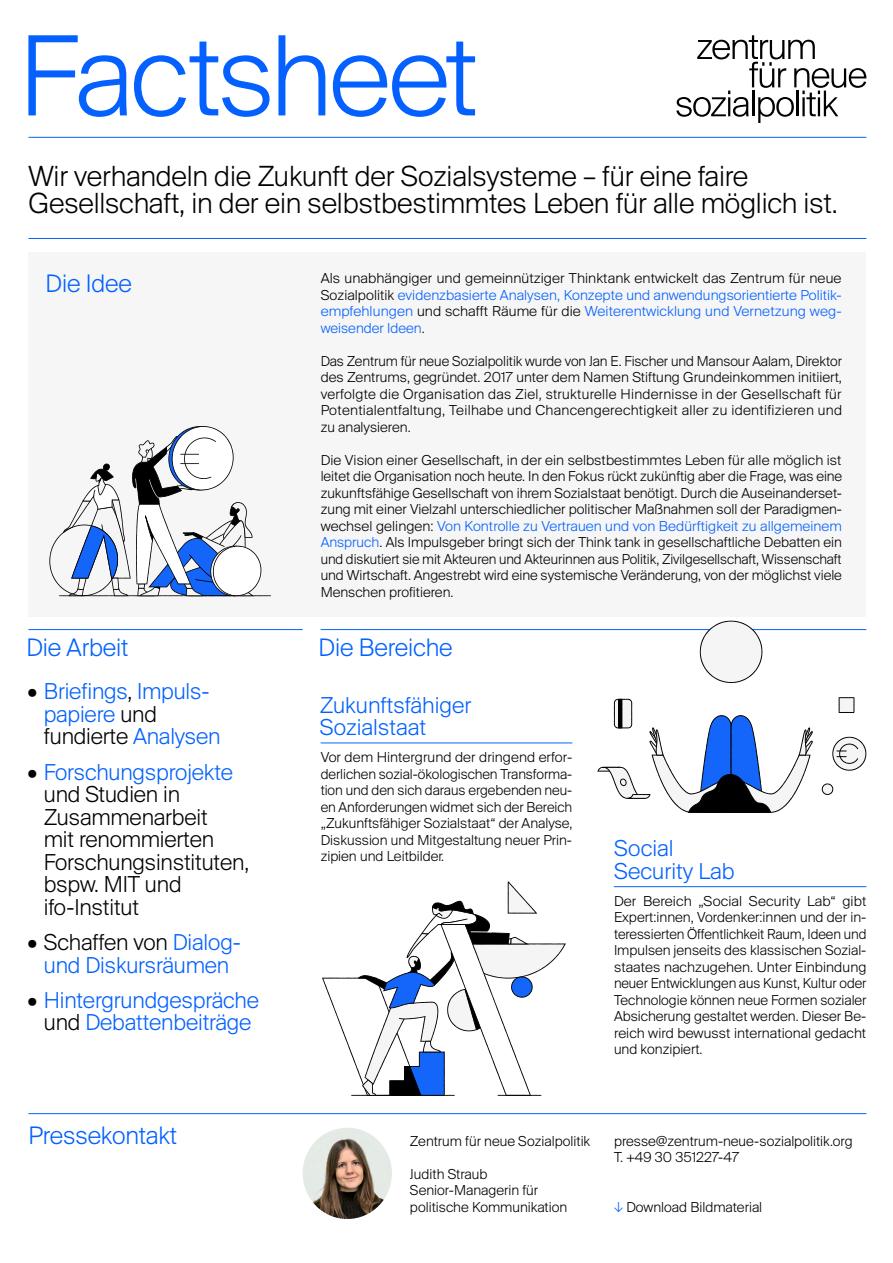
<style>
.page{position:relative;width:893px;height:1263px;background:#fff}
.page>*{position:absolute;margin:0;border:0;box-sizing:border-box;transform-origin:0 0}
.t1{font:300 30.3px/27.3px "Suisse BP Intl";letter-spacing:-.005em;color:#000}
.t2{font:300 26.4px "Suisse BP Intl";letter-spacing:-.005em;color:#0461ff}
.t3{font:300 24px/22.5px "Suisse BP Intl";letter-spacing:-.005em;color:#0461ff}
.t4{font:300 24px/22.5px "Suisse BP Intl";letter-spacing:-.005em;color:#000}
.t5{font:300 15px/16.5px "Suisse BP Intl";color:#000;text-align:justify}
.t6{font:300 15px/16.5px "Suisse BP Intl";letter-spacing:.005em;color:#0461ff;text-align:justify}
.s1{color:#000}
.s2{color:#0461ff}
</style>
<div class="page">
<svg style="left:676px;top:35px;width:190px;height:88px"></svg>
<svg style="left:28px;top:35px;width:447px;height:82px"></svg>
<hr style="left:28px;top:137px;width:838px;height:1px;background:#0461ff">
<hr style="left:28px;top:238px;width:838px;height:1px;background:#0461ff">
<hr style="left:28px;top:1113px;width:838px;height:1px;background:#0461ff">
<div style="left:28px;top:252px;width:838px;height:364px;background:#f6f6f6"></div>
<svg style="left:49px;top:426px;width:222px;height:171px"></svg>
<hr style="left:28px;top:629px;width:275px;height:1px;background:#0461ff">
<hr style="left:321px;top:629px;width:545px;height:1px;background:#0461ff">
<hr style="left:614px;top:886px;width:252px;height:1px;background:#0461ff">
<hr style="left:321px;top:743px;width:251px;height:1px;background:#0461ff">
<svg style="left:322px;top:881px;width:244px;height:215px"></svg>
<svg style="left:700px;top:621px;width:62px;height:62px"></svg>
<svg style="left:838px;top:697px;width:17px;height:16px"></svg>
<svg style="left:822px;top:783px;width:11px;height:12px"></svg>
<svg style="left:597px;top:699px;width:216px;height:114px"></svg>
<svg style="left:832px;top:737px;width:34px;height:34px"></svg>
<img style="left:303px;top:1128px;width:89px;height:91px">
<h1 class="t1" style="left:28px;top:161px;width:811px">Wir verhandeln die Zukunft der Sozialsysteme – für eine faire<br>Gesellschaft, in der ein selbstbestimmtes Leben für alle möglich ist.</h1>
<h2 class="t2" style="left:46px;top:267px;width:88px">Die Idee</h2>
<h2 class="t2" style="left:26px;top:631px;width:104px">Die Arbeit</h2>
<h3 class="t3" style="left:44px;top:680px;width:178px;text-indent:-16px"><span class="s1">•</span> Briefings<span class="s1">,</span> Impuls&shy;papiere <span class="s1">und fundierte</span> Analysen</h3>
<h3 class="t4" style="left:44px;top:760px;width:207px;text-indent:-16px">• <span class="s2">Forschungsprojekte </span>und Studien in<br>Zusammenarbeit<br>mit renommierten<br>Forschungsinstituten, bspw. MIT und ifo-Institut</h3>
<h3 class="t3" style="left:28px;top:930px;width:213px;text-align:center"><span class="s1">• Schaffen von</span> Dialog&shy;und Diskursräumen</h3>
<h3 class="t3" style="left:28px;top:988px;width:233px;text-align:center"><span class="s1">•</span> Hintergrundgespräche <span class="s1">und</span> Debattenbeiträge</h3>
<h2 class="t2" style="left:28px;top:1119px;width:150px">Pressekontakt</h2>
<p class="t6" style="left:321px;top:270px;width:523px"><span class="s1">Als unabhängiger und gemeinnütziger Thinktank entwickelt das Zentrum für neue Sozialpolitik</span> evidenzbasierte Analysen, Konzepte und anwendungsorientierte Politik&shy;empfehlungen <span class="s1">und schafft Räume für die</span> Weiterentwicklung und Vernetzung weg&shy;weisender Ideen<span class="s1">.</span></p>
<p class="t5" style="left:321px;top:352px;width:523px">Das Zentrum für neue Sozialpolitik wurde von Jan E. Fischer und Mansour Aalam, Direktor des Zentrums, gegründet. 2017 unter dem Namen Stiftung Grundeinkommen initiiert, verfolgte die Organisation das Ziel, strukturelle Hindernisse in der Gesellschaft für Potentialentfaltung, Teilhabe und Chancengerechtigkeit aller zu identifizieren und zu analysieren.</p>
<p class="t5" style="left:321px;top:451px;width:523px">Die Vision einer Gesellschaft, in der ein selbstbestimmtes Leben für alle möglich ist leitet die Organisation noch heute. In den Fokus rückt zukünftig aber die Frage, was eine zukunftsfähige Gesellschaft von ihrem Sozialstaat benötigt. Durch die Auseinanderset&shy;zung mit einer Vielzahl unterschiedlicher politischer Maßnahmen soll der Paradigmen&shy;wechsel gelingen: <span class="s2">Von Kontrolle zu Vertrauen und von Bedürftigkeit zu allgemeinem Anspruch</span>. Als Impulsgeber bringt sich der Think tank in gesellschaftliche Debatten ein und diskutiert sie mit Akteuren und Akteurinnen aus Politik, Zivilgesellschaft, Wissenschaft und Wirtschaft. Angestrebt wird eine systemische Veränderung, von der möglichst viele Menschen profitieren.</p>
<h2 class="t2" style="left:319px;top:632px;width:135px">Die Bereiche</h2>
<h3 class="t3" style="left:320px;top:693px;width:153px">Zukunftsfähiger<br>Sozialstaat</h3>
<p class="t5" style="left:321px;top:748px;width:253px">Vor dem Hintergrund der dringend erfor&shy;derlichen sozial-ökologischen Transforma&shy;tion und den sich daraus ergebenden neu&shy;en Anforderungen widmet sich der Bereich „Zukunftsfähiger Sozialstaat“ der Analyse, Diskussion und Mitgestaltung neuer Prin&shy;zipien und Leitbilder.</p>
<h3 class="t3" style="left:614px;top:837px;width:122px">Social<br>Security Lab</h3>
<p class="t5" style="left:614px;top:892px;width:254px">Der Bereich „Social Security Lab“ gibt Expert:innen, Vordenker:innen und der in&shy;teressierten Öffentlichkeit Raum, Ideen und Impulsen jenseits des klassischen Sozial&shy;staates nachzugehen. Unter Einbindung neuer Entwicklungen aus Kunst, Kultur oder Technologie können neue Formen sozialer Absicherung gestaltet werden. Dieser Be&shy;reich wird bewusst international gedacht und konzipiert.</p>
<p class="t5" style="left:410px;top:1132px;width:182px">Zentrum für neue Sozialpolitik</p>
<p class="t5" style="left:410px;top:1165px;width:159px;text-align:left">Judith Straub<br>Senior-Managerin für politische Kommunikation</p>
<p class="t5" style="left:614px;top:1132px;width:240px">presse@zentrum-neue-sozialpolitik.org<br>T. +49 30 351227-47</p>
<p class="t5" style="left:614px;top:1198px;width:150px"><span class="s2">↓</span> Download Bildmaterial</p>
</div>
